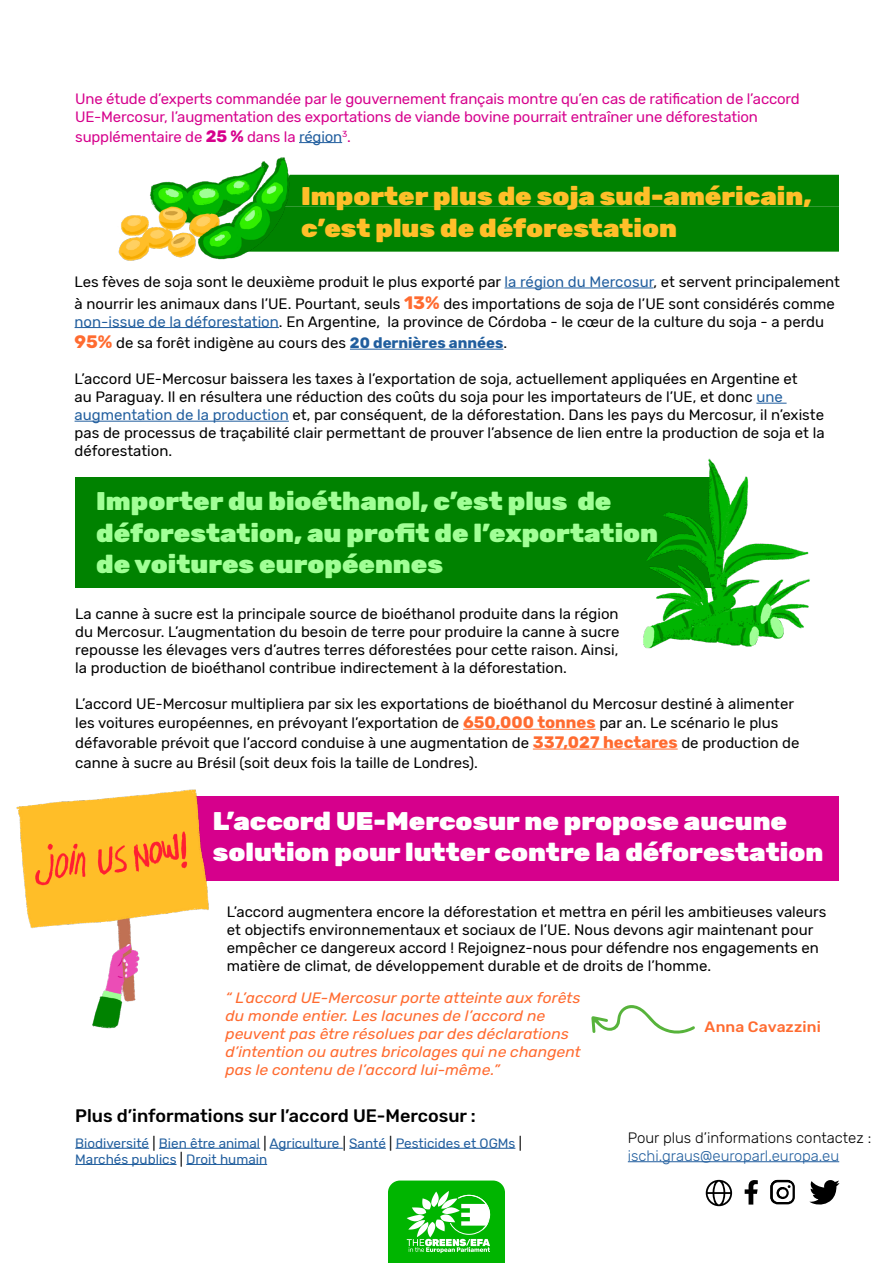
<style>
.page{position:relative;width:893px;height:1263px;background:#fff}
.page>*{position:absolute;margin:0;border:0;box-sizing:border-box;transform-origin:0 0}
.t1{font:900 25.5px/31.5px "Rubik";color:#a1ff96;scale:1.04 1}
.t2{font:900 25.5px/31.5px "Rubik";color:#fff;scale:1.04 1}
.t3{font:900 25.5px/31.5px "Rubik";color:#ffbf29;scale:1.04 1}
.t4{font:500 18px "Rubik";color:#000}
.t5{font:15px/18px "Rubik";color:#000}
.t6{font:15px/18px "Rubik";letter-spacing:-.01em;color:#d6008c}
.t7{font:italic 15px/18px "Rubik";letter-spacing:.005em;color:#ff6b30;scale:1.04 1}
.t8{font:300 15px "Rubik";color:#000}
.t9{font:300 15px "Rubik";color:#215e9e}
.t10{font:500 15px "Rubik";letter-spacing:.005em;color:#ff6b30;scale:1.04 1}
.t11{font:13.5px/16.2px "Rubik";color:#215e9e}
.s1{font-weight:700;font-size:16.5px}
.s2{color:#215e9e}
.s3{font-weight:700;font-size:18px;color:#ff6b30}
.s4{font-weight:700;color:#215e9e}
.s5{font-weight:700;font-size:16.5px;color:#ff6b30}
.s6{color:#000}
</style>
<div class="page">
<svg style="left:388px;top:1180px;width:117px;height:83px"></svg>
<svg style="left:706px;top:1180px;width:26px;height:26px"></svg>
<svg style="left:770px;top:1180px;width:25px;height:24px"></svg>
<svg style="left:745px;top:1180px;width:13px;height:24px"></svg>
<svg style="left:809px;top:1180px;width:30px;height:25px"></svg>
<div style="left:191px;top:796px;width:648px;height:42px;background:#d6008c"></div>
<div style="left:191px;top:838px;width:648px;height:43px;background:#d6008c"></div>
<img style="left:16px;top:789px;width:193px;height:240px">
<div style="left:75px;top:477px;width:644px;height:40px;background:#008200"></div>
<div style="left:75px;top:501px;width:644px;height:86px;background:#008200"></div>
<img style="left:641px;top:458px;width:169px;height:191px">
<hr style="left:463px;top:729px;width:133px;height:1px;background:#ff6b30">
<hr style="left:533px;top:749px;width:145px;height:1px;background:#ff6b30">
<div style="left:294px;top:175px;width:545px;height:77px;background:#008200"></div>
<hr style="left:505px;top:288px;width:148px;height:1px;background:#215e9e">
<hr style="left:75px;top:327px;width:204px;height:1px;background:#215e9e">
<hr style="left:350px;top:349px;width:153px;height:1px;background:#215e9e">
<hr style="left:756px;top:403px;width:31px;height:1px;background:#215e9e">
<hr style="left:75px;top:421px;width:214px;height:1px;background:#215e9e">
<img style="left:118px;top:157px;width:176px;height:104px">
<svg style="left:591px;top:1005px;width:104px;height:29px"></svg>
<hr style="left:75px;top:1148px;width:74px;height:1px;background:#215e9e">
<hr style="left:159px;top:1148px;width:101px;height:1px;background:#215e9e">
<hr style="left:270px;top:1148px;width:73px;height:1px;background:#215e9e">
<hr style="left:349px;top:1148px;width:37px;height:1px;background:#215e9e">
<hr style="left:396px;top:1148px;width:119px;height:1px;background:#215e9e">
<hr style="left:75px;top:1164px;width:102px;height:1px;background:#215e9e">
<hr style="left:186px;top:1164px;width:81px;height:1px;background:#215e9e">
<hr style="left:628px;top:1161px;width:211px;height:1px;background:#215e9e">
<hr style="left:299px;top:142px;width:43px;height:1px;background:#215e9e">
<p class="t6" style="left:75px;top:90px;width:726px">Une étude d’experts commandée par le gouvernement français montre qu’en cas de ratification de l’accord<br>UE-Mercosur, l’augmentation des exportations de viande bovine pourrait entraîner une déforestation</p>
<p class="t6" style="left:75px;top:128px;width:277px">supplémentaire de <span class="s1">25 %</span> dans la <span class="s2">région</span><sup>3</sup>.</p>
<h1 class="t3" style="left:301px;top:182px;width:492px">Importer plus de soja sud-américain, c’est plus de déforestation</h1>
<p class="t5" style="left:75px;top:272px;width:767px;line-height:21.6px">Les fèves de soja sont le deuxième produit le plus exporté par <span class="s2">la région du Mercosur</span>, et servent principalement à nourrir les animaux dans l’UE. Pourtant, seuls <span class="s3">13%</span> des importations de soja de l’UE sont considérés comme</p>
<p class="t5" style="left:75px;top:311px;width:751px;line-height:21.6px"><span class="s2">non-issue de la déforestation</span>. En Argentine, la province de Córdoba - le cœur de la culture du soja - a perdu<br><span class="s3">95%</span> de sa forêt indigène au cours des <span class="s4">20 dernières années</span>.</p>
<p class="t5" style="left:75px;top:371px;width:752px">L’accord UE-Mercosur baissera les taxes à l’exportation de soja, actuellement appliquées en Argentine et<br>au Paraguay. Il en résultera une réduction des coûts du soja pour les importateurs de l’UE, et donc <span class="s2">une augmentation de la production</span> et, par conséquent, de la déforestation. Dans les pays du Mercosur, il n’existe pas de processus de traçabilité clair permettant de prouver l’absence de lien entre la production de soja et la déforestation.</p>
<h1 class="t1" style="left:96px;top:486px;width:542px">Importer du bioéthanol, c’est plus de déforestation, au profit de l’exportation de voitures européennes</h1>
<p class="t5" style="left:75px;top:605px;width:546px;text-align:justify">La canne à sucre est la principale source de bioéthanol produite dans la région du Mercosur. L’augmentation du besoin de terre pour produire la canne à sucre repousse les élevages vers d’autres terres déforestées pour cette raison. Ainsi, la production de bioéthanol contribue indirectement à la déforestation.</p>
<p class="t5" style="left:75px;top:694px;width:726px;line-height:19.8px">L’accord UE-Mercosur multipliera par six les exportations de bioéthanol du Mercosur destiné à alimenter les voitures européennes, en prévoyant l’exportation de <span class="s5">650,000 tonnes</span> par an. Le scénario le plus défavorable prévoit que l’accord conduise à une augmentation de <span class="s5">337,027 hectares</span> de production de canne à sucre au Brésil (soit deux fois la taille de Londres).</p>
<h1 class="t2" style="left:213px;top:806px;width:589px">L’accord UE-Mercosur ne propose aucune solution pour lutter contre la déforestation</h1>
<p class="t5" style="left:227px;top:903px;width:601px">L’accord augmentera encore la déforestation et mettra en péril les ambitieuses valeurs et objectifs environnementaux et sociaux de l’UE. Nous devons agir maintenant pour empêcher ce dangereux accord ! Rejoignez-nous pour défendre nos engagements en matière de climat, de développement durable et de droits de l’homme.</p>
<p class="t7" style="left:225px;top:989px;width:343px">“ L’accord UE-Mercosur porte atteinte aux forêts du monde entier. Les lacunes de l’accord ne peuvent pas être résolues par des déclarations d’intention ou autres bricolages qui ne changent pas le contenu de l’accord lui-même.”</p>
<p class="t4" style="left:75px;top:1106px;width:402px">Plus d’informations sur l’accord UE-Mercosur :</p>
<p class="t10" style="left:705px;top:1018px;width:113px">Anna Cavazzini</p>
<p class="t11" style="left:75px;top:1135px;width:448px">Biodiversité <span class="s6">|</span> Bien être animal <span class="s6">|</span> Agriculture <span class="s6">|</span> Santé <span class="s6">|</span> Pesticides et OGMs <span class="s6">|<br></span>Marchés publics <span class="s6">|</span> Droit humain</p>
<p class="t8" style="left:628px;top:1129px;width:245px">Pour plus d’informations contactez :</p>
<p class="t9" style="left:628px;top:1147px;width:213px">ischi.graus@europarl.europa.eu</p>
</div>
